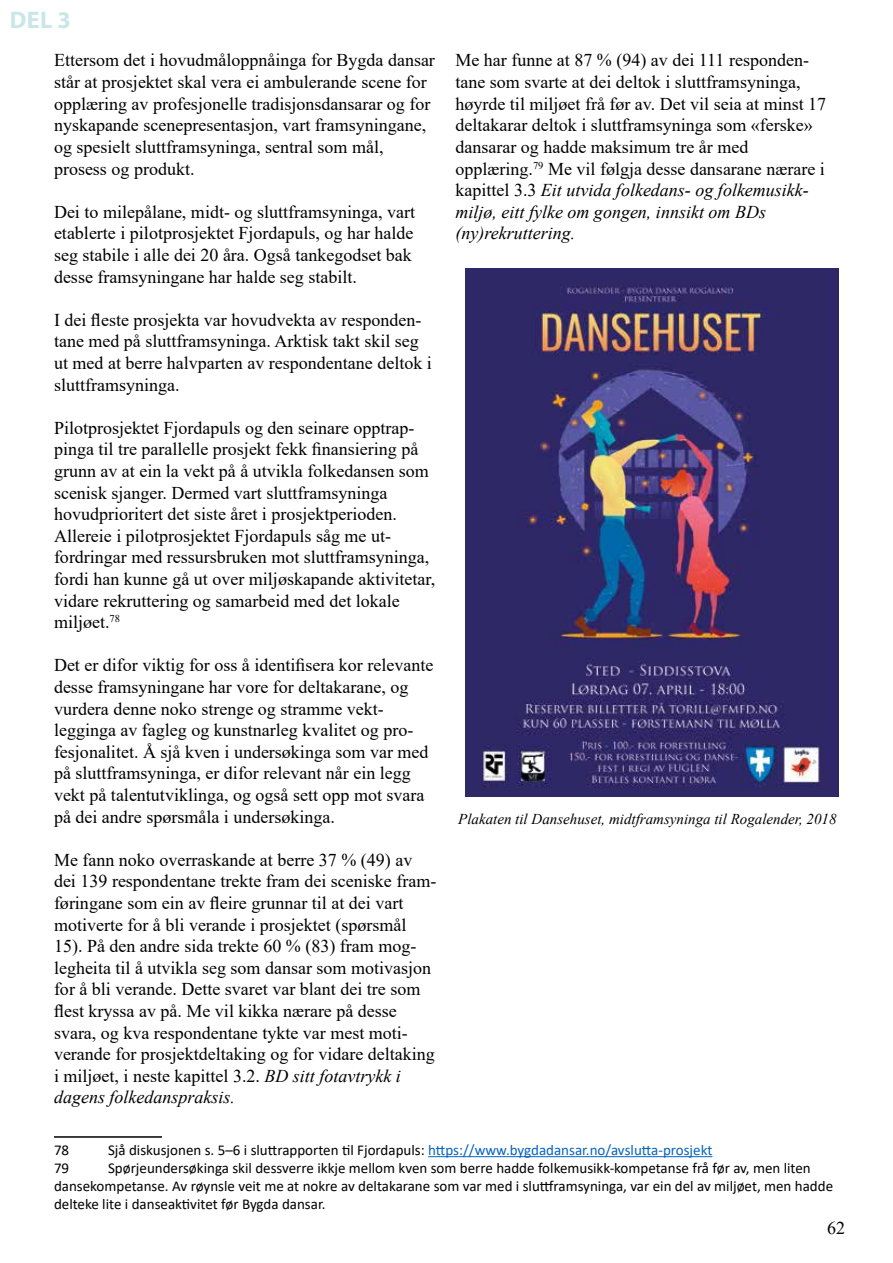
<style>
.page{position:relative;width:893px;height:1263px;background:#fff}
.page>*{position:absolute;margin:0;border:0;box-sizing:border-box;transform-origin:0 0}
.t1{font:700 24px "Myriad Pro";color:#c9e6e8}
.t2{font:18px/21.6px "Times New Roman";color:#000}
.t3{font:15px/18px "Calibri";color:#000}
.t4{font:italic 15px "Times New Roman";color:#000}
.s1{font-style:italic}
.s2{color:#0563c1}
</style>
<div class="page">
<hr style="left:54px;top:1136px;width:108px;height:2px;background:#000">
<hr style="left:428px;top:1156px;width:284px;height:1px;background:#0563c1">
<img style="left:466px;top:269px;width:372px;height:528px">
<h1 class="t1" style="left:10px;top:4px;width:63px">DEL 3</h1>
<p class="t2" style="left:54px;top:49px;width:382px">Ettersom det i hovudmåloppnåinga for Bygda dansar står at prosjektet skal vera ei ambulerande scene for opplæring av profesjonelle tradisjonsdansarar og for nyskapande scenepresentasjon, vart framsyningane, og spesielt sluttframsyninga, sentral som mål, prosess og produkt.</p>
<p class="t2" style="left:54px;top:200px;width:362px">Dei to milepålane, midt- og sluttframsyninga, vart etablerte i pilotprosjektet Fjordapuls, og har halde seg stabile i alle dei 20 åra. Også tankegodset bak desse framsyningane har halde seg stabilt.</p>
<p class="t2" style="left:54px;top:308px;width:379px">I dei fleste prosjekta var hovudvekta av responden&shy;tane med på sluttframsyninga. Arktisk takt skil seg ut med at berre halvparten av respondentane deltok i sluttframsyninga.</p>
<p class="t2" style="left:54px;top:416px;width:383px">Pilotprosjektet Fjordapuls og den seinare opptrap&shy;pinga til tre parallelle prosjekt fekk finansiering på grunn av at ein la vekt på å utvikla folkedansen som scenisk sjanger. Dermed vart sluttframsyninga hovudprioritert det siste året i prosjektperioden.<br>Allereie i pilotprosjektet Fjordapuls såg me ut&shy;fordringar med ressursbruken mot sluttframsyninga, fordi han kunne gå ut over miljøskapande aktivitetar, vidare rekruttering og samarbeid med det lokale miljøet.<sup>78</sup></p>
<p class="t2" style="left:54px;top:654px;width:381px">Det er difor viktig for oss å identifisera kor relevante desse framsyningane har vore for deltakarane, og vurdera denne noko strenge og stramme vekt&shy;legginga av fagleg og kunstnarleg kvalitet og pro&shy;fesjonalitet. Å sjå kven i undersøkinga som var med på sluttframsyninga, er difor relevant når ein legg vekt på talentutviklinga, og også sett opp mot svara på dei andre spørsmåla i undersøkinga.</p>
<p class="t2" style="left:54px;top:848px;width:384px">Me fann noko overraskande at berre 37 % (49) av dei 139 respondentane trekte fram dei sceniske fram&shy;føringane som ein av fleire grunnar til at dei vart motiverte for å bli verande i prosjektet (spørsmål 15). På den andre sida trekte 60 % (83) fram mog&shy;legheita til å utvikla seg som dansar som motivasjon for å bli verande. Dette svaret var blant dei tre som flest kryssa av på. Me vil kikka nærare på desse svara, og kva respondentane tykte var mest moti&shy;verande for prosjektdeltaking og for vidare deltaking i miljøet, i neste kapittel 3.2. <span class="s1">BD sitt fotavtrykk i dagens folkedanspraksis.</span></p>
<p class="t3" style="left:54px;top:1140px;width:17px">78</p>
<p class="t3" style="left:108px;top:1140px;width:606px">Sjå diskusjonen s. 5–6 i sluttrapporten til Fjordapuls: <span class="s2">https://www.bygdadansar.no/avslutta-prosjekt</span></p>
<p class="t3" style="left:54px;top:1158px;width:17px">79</p>
<p class="t2" style="left:455px;top:49px;width:372px">Me har funne at 87 % (94) av dei 111 responden&shy;tane som svarte at dei deltok i sluttframsyninga, høyrde til miljøet frå før av. Det vil seia at minst 17 deltakarar deltok i sluttframsyninga som «ferske» dansarar og hadde maksimum tre år med opplæring.<sup>79</sup> Me vil følgja desse dansarane nærare i kapittel 3.3 <span class="s1">Eit utvida folkedans- og folkemusikk&shy;miljø, eitt fylke om gongen, innsikt om BDs (ny)rekruttering.</span></p>
<p class="t4" style="left:458px;top:808px;width:380px">Plakaten til Dansehuset, midtframsyninga til Rogalender, 2018</p>
<p class="t3" style="left:54px;top:1158px;width:781px;text-indent:54px">Spørjeundersøkinga skil dessverre ikkje mellom kven som berre hadde folkemusikk-kompetanse frå før av, men liten dansekompetanse. Av røynsle veit me at nokre av deltakarane som var med i sluttframsyninga, var ein del av miljøet, men hadde delteke lite i danseaktivitet før Bygda dansar.</p>
<p class="t2" style="left:827px;top:1216px;width:19px">62</p>
</div>
